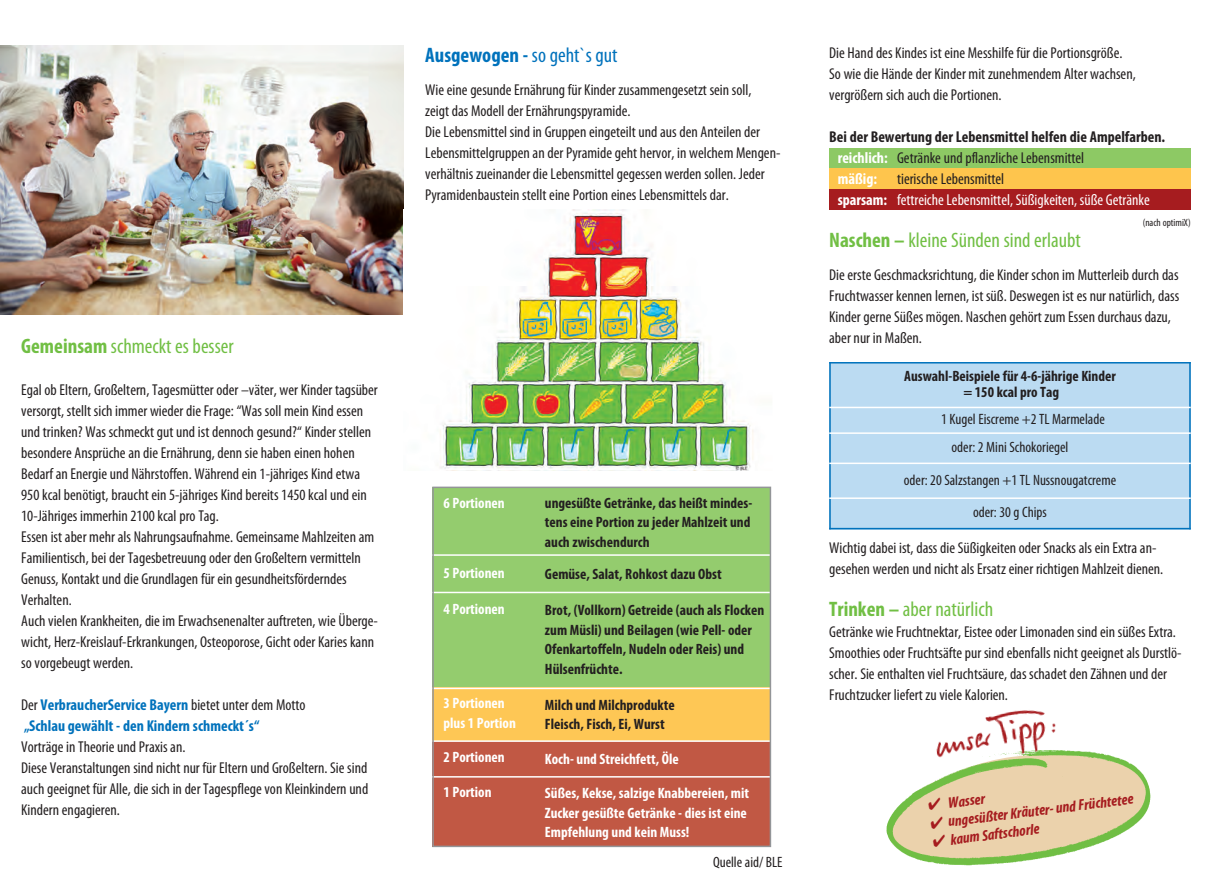
<style>
.page{position:relative;width:1212px;height:893px;background:#fff}
.page>*{position:absolute;margin:0;border:0;box-sizing:border-box;transform-origin:0 0}
.t1{font:condensed 21px "Myriad Pro";color:#71bf44}
.t2{font:700 condensed 21px "Myriad Pro";color:#0072bc}
.t3{font:condensed 15.75px/21px "Myriad Pro";color:#231f20}
.t4{font:700 condensed 15.75px/21px "Myriad Pro";color:#231f20}
.t5{font:700 condensed 15.75px/21px "Myriad Pro";color:#0072bc}
.t6{font:condensed 15.75px/21px "Myriad Pro";color:#fff}
.t7{font:italic 700 condensed 15.45px "Myriad Pro";color:#a61c1f}
.t8{font:700 condensed 15px/19.5px "Myriad Pro";color:#231f20}
.t9{font:700 condensed 15px/19.5px "Myriad Pro";color:#fff}
.t10{font:condensed 15px/27.9px "Myriad Pro";color:#231f20}
.t11{font:condensed 10.5px "Myriad Pro";color:#231f20}
.s1{font-weight:700}
.s2{font-size:15px}
.s3{font-weight:400;color:#231f20}
.s4{font-weight:400}
.s5{color:#fff}
.s6{color:#231f20}
</style>
<div class="page">
<div style="left:829px;top:148px;width:362px;height:21px;background:#8dc964"></div>
<div style="left:829px;top:169px;width:362px;height:20px;background:#fec54d"></div>
<div style="left:829px;top:189px;width:362px;height:20px;background:#a61c1f"></div>
<img style="left:886px;top:750px;width:265px;height:116px">
<img style="left:0;top:46px;width:403px;height:268px">
<div style="left:829px;top:362px;width:362px;height:45px;background:#bbdbf2"></div>
<div style="left:829px;top:407px;width:362px;height:26px;background:#bbdbf2"></div>
<div style="left:829px;top:433px;width:362px;height:30px;background:#bbdbf2"></div>
<div style="left:829px;top:463px;width:362px;height:35px;background:#bbdbf2"></div>
<div style="left:829px;top:498px;width:362px;height:31px;background:#bbdbf2"></div>
<hr style="left:829px;top:362px;width:2px;height:167px;background:#0072bc">
<hr style="left:1189px;top:362px;width:2px;height:167px;background:#0072bc">
<hr style="left:829px;top:362px;width:362px;height:1px;background:#0072bc">
<hr style="left:829px;top:407px;width:362px;height:1px;background:#fff">
<hr style="left:829px;top:432px;width:362px;height:2px;background:#fff">
<hr style="left:829px;top:463px;width:362px;height:1px;background:#fff">
<hr style="left:829px;top:497px;width:362px;height:2px;background:#fff">
<hr style="left:829px;top:528px;width:362px;height:1px;background:#0072bc">
<img style="left:440px;top:209px;width:314px;height:261px">
<img style="left:916px;top:710px;width:154px;height:60px">
<div style="left:432px;top:487px;width:339px;height:70px;background:#94cc6e"></div>
<div style="left:432px;top:557px;width:339px;height:35px;background:#94cc6e"></div>
<div style="left:432px;top:593px;width:339px;height:94px;background:#94cc6e"></div>
<div style="left:432px;top:687px;width:339px;height:54px;background:#fec755"></div>
<div style="left:432px;top:741px;width:339px;height:35px;background:#c15844"></div>
<div style="left:432px;top:776px;width:339px;height:71px;background:#c15844"></div>
<hr style="left:429px;top:554px;width:348px;height:2px;background:#fff">
<hr style="left:432px;top:688px;width:348px;height:1px;background:#fff">
<hr style="left:432px;top:740px;width:348px;height:2px;background:#fff">
<hr style="left:429px;top:776px;width:348px;height:2px;background:#fff">
<div style="left:432px;top:487px;width:339px;height:360px;border:2px solid #939598"></div>
<h1 class="t1" style="left:21px;top:338px;width:214px"><span class="s1">Gemeinsam</span> schmeckt es besser</h1>
<p class="t3" style="left:21px;top:380px;width:358px">Egal ob Eltern, Großeltern, Tagesmütter oder –väter, wer Kinder tagsüber versorgt, stellt sich immer wieder die Frage: “Was soll mein Kind essen und trinken? Was schmeckt gut und ist dennoch gesund?“ Kinder stellen besondere Ansprüche an die Ernährung, denn sie haben einen hohen Bedarf an Energie und Nährstoffen. Während ein 1-jähriges Kind etwa 950 kcal benötigt, braucht ein 5-jähriges Kind bereits 1450 kcal und ein 10-Jähriges immerhin 2100 kcal pro Tag.<br>Essen ist aber mehr als Nahrungsaufnahme. Gemeinsame Mahlzeiten am Familientisch, bei der Tagesbetreuung oder den Großeltern vermitteln Genuss, Kontakt und die Grundlagen für ein gesundheitsförderndes Verhalten<span class="s2">.<br></span>Auch vielen Krankheiten, die im Erwachsenenalter auftreten, wie Überge&shy;wicht, Herz-Kreislauf-Erkrankungen, Osteoporose, Gicht oder Karies kann so vorgebeugt werden.</p>
<p class="t5" style="left:21px;top:695px;width:286px"><span class="s3">Der</span> VerbraucherService Bayern <span class="s3">bietet unter dem Motto </span>„Schlau gewählt - den Kindern schmeckt´s“</p>
<p class="t3" style="left:21px;top:737px;width:348px">Vorträge in Theorie und Praxis an.<br>Diese Veranstaltungen sind nicht nur für Eltern und Großeltern. Sie sind auch geeignet für Alle, die sich in der Tagespflege von Kleinkindern und Kindern engagieren.</p>
<h1 class="t2" style="left:425px;top:47px;width:194px">Ausgewogen - <span class="s4">so geht`s gut</span></h1>
<p class="t3" style="left:425px;top:80px;width:357px">Wie eine gesunde Ernährung für Kinder zusammengesetzt sein soll,<br>zeigt das Modell der Ernährungspyramide.<br>Die Lebensmittel sind in Gruppen eingeteilt und aus den Anteilen der Lebensmittelgruppen an der Pyramide geht hervor, in welchem Mengen&shy;verhältnis zueinander die Lebensmittel gegessen werden sollen. Jeder Pyramidenbaustein stellt eine Portion eines Lebensmittels dar.</p>
<p class="t9" style="left:443px;top:495px;width:63px">6 Portionen</p>
<p class="t8" style="left:545px;top:494px;width:209px">ungesüßte Getränke, das heißt mindes&shy;tens eine Portion zu jeder Mahlzeit und auch zwischendurch</p>
<p class="t9" style="left:443px;top:565px;width:63px">5 Portionen</p>
<p class="t8" style="left:545px;top:566px;width:178px">Gemüse, Salat, Rohkost dazu Obst</p>
<p class="t9" style="left:443px;top:601px;width:63px">4 Portionen</p>
<p class="t8" style="left:545px;top:602px;width:221px">Brot, (Vollkorn) Getreide (auch als Flocken zum Müsli) und Beilagen (wie Pell- oder Ofenkartoffeln, Nudeln oder Reis) und Hülsenfrüchte.</p>
<p class="t9" style="left:443px;top:695px;width:74px">3 Portionen plus 1 Portion</p>
<p class="t8" style="left:545px;top:696px;width:131px">Milch und Milchprodukte<br>Fleisch, Fisch, Ei, Wurst</p>
<p class="t9" style="left:443px;top:749px;width:63px">2 Portionen</p>
<p class="t9" style="left:545px;top:750px;width:135px">Koch- und Streichfett, Öle</p>
<p class="t9" style="left:443px;top:784px;width:50px">1 Portion</p>
<p class="t9" style="left:545px;top:785px;width:206px">Süßes, Kekse, salzige Knabbereien, mit<br>Zucker gesüßte Getränke - dies ist eine<br>Empfehlung und kein Muss!</p>
<p class="t10" style="left:713px;top:849px;width:71px">Quelle aid/ BLE</p>
<p class="t3" style="left:829px;top:43px;width:308px">Die Hand des Kindes ist eine Messhilfe für die Portionsgröße.<br>So wie die Hände der Kinder mit zunehmendem Alter wachsen, vergrößern sich auch die Portionen.</p>
<p class="t4" style="left:838px;top:127px;width:329px;text-indent:-9px">Bei der Bewertung der Lebensmittel helfen die Ampelfarben. <span class="s5">reichlich:</span> <span class="s4">Getränke und pflanzliche Lebensmittel<br></span><span class="s5">mäßig:</span></p>
<p class="t6" style="left:838px;top:169px;width:313px;text-indent:59px"><span class="s6">tierische Lebensmittel<br></span><span class="s1">sparsam:</span> fettreiche Lebensmittel, Süßigkeiten, süße Getränke</p>
<p class="t11" style="left:1143px;top:218px;width:50px">(nach optimiX)</p>
<h1 class="t1" style="left:829px;top:232px;width:253px"><span class="s1">Naschen –</span> kleine Sünden sind erlaubt</h1>
<p class="t3" style="left:829px;top:265px;width:351px">Die erste Geschmacksrichtung, die Kinder schon im Mutterleib durch das Fruchtwasser kennen lernen, ist süß. Deswegen ist es nur natürlich, dass Kinder gerne Süßes mögen. Naschen gehört zum Essen durchaus dazu, aber nur in Maßen.</p>
<p class="t8" style="left:904px;top:369px;width:213px;line-height:16.5px;text-align:center">Auswahl-Beispiele für 4-6-jährige Kinder = 150 kcal pro Tag</p>
<p class="t10" style="left:951px;top:406px;width:155px;text-indent:-10px">1 Kugel Eiscreme +2 TL Marmelade oder: 2 Mini Schokoriegel</p>
<p class="t10" style="left:904px;top:464px;width:214px;line-height:32.7px;text-align:center">oder: 20 Salzstangen +1 TL Nussnougatcreme oder: 30 g Chips</p>
<p class="t3" style="left:829px;top:538px;width:335px">Wichtig dabei ist, dass die Süßigkeiten oder Snacks als ein Extra an - gesehen werden und nicht als Ersatz einer richtigen Mahlzeit dienen.</p>
<h1 class="t1" style="left:829px;top:601px;width:165px"><span class="s1">Trinken –</span> aber natürlich</h1>
<p class="t3" style="left:829px;top:622px;width:354px">Getränke wie Fruchtnektar, Eistee oder Limonaden sind ein süßes Extra.<br>Smoothies oder Fruchtsäfte pur sind ebenfalls nicht geeignet als Durstlö&shy;scher. Sie enthalten viel Fruchtsäure, das schadet den Zähnen und der Fruchtzucker liefert zu viele Kalorien.</p>
<p class="t7" style="left:930px;top:818px;width:206px;rotate:-7deg">✔ ungesüßter Kräuter- und Früchtetee</p>
<p class="t7" style="left:927px;top:800px;width:59px;rotate:-7deg">✔ Wasser</p>
<p class="t7" style="left:932px;top:836px;width:109px;rotate:-7deg">✔ kaum Saftschorle</p>
</div>
